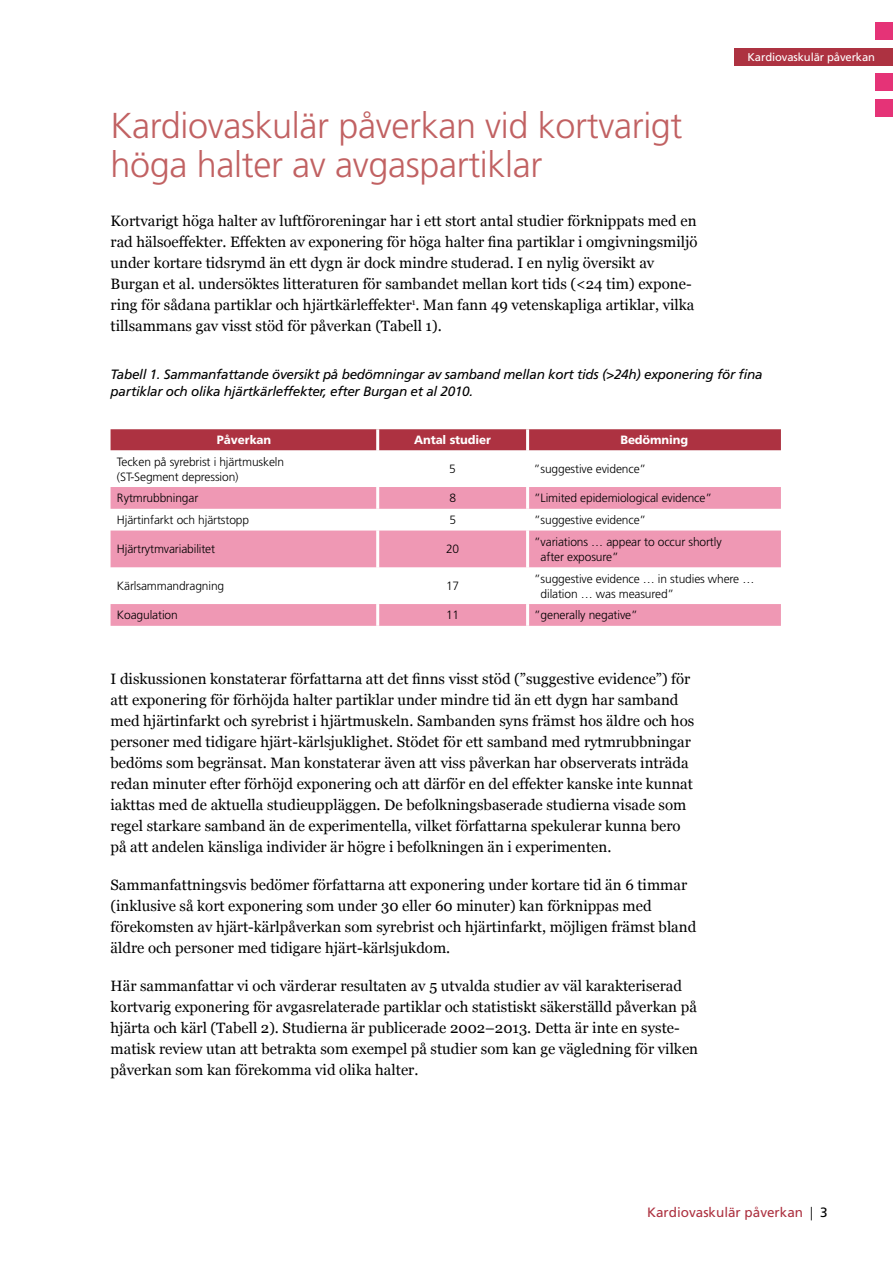
<style>
.page{position:relative;width:893px;height:1263px;background:#fff}
.page>*{position:absolute;margin:0;border:0;box-sizing:border-box;transform-origin:0 0}
.t1{font:300 36px/39px "Frutiger SLLOTF";letter-spacing:-.01em;color:#c16162}
.t2{font:15px/21px "Georgia";color:#000}
.t3{font:italic 13.5px/16.5px "Frutiger SLLOTF";letter-spacing:-.02em;color:#000}
.t4{font:13.5px "Frutiger SLLOTF";color:#ad3241}
.t5{font:300 12px/15px "Frutiger SLLOTF";letter-spacing:-.01em;color:#000}
.t6{font:800 12px "Frutiger SLLOTF";letter-spacing:-.01em;color:#fff}
.t7{font:11.25px "Frutiger SLLOTF";letter-spacing:-.01em;color:#fff}
.s1{font-family:"Minion Pro";color:#000}
.s2{color:#000}
</style>
<div class="page">
<div style="left:876px;top:23px;width:17px;height:17px;background:#e53377"></div>
<div style="left:876px;top:74px;width:17px;height:17px;background:#e53377"></div>
<div style="left:735px;top:48px;width:158px;height:17px;background:#ad3241"></div>
<div style="left:876px;top:99px;width:17px;height:17px;background:#e53377"></div>
<div style="left:111px;top:429px;width:670px;height:21px;background:#ad3241"></div>
<svg style="left:111px;top:487px;width:670px;height:139px;fill:#ef98b4"></svg>
<hr style="left:376px;top:429px;width:3px;height:21px;background:#fff">
<hr style="left:526px;top:429px;width:3px;height:21px;background:#fff">
<hr style="left:376px;top:487px;width:3px;height:22px;background:#fff">
<hr style="left:526px;top:487px;width:3px;height:22px;background:#fff">
<hr style="left:376px;top:509px;width:3px;height:21px;background:#fff">
<hr style="left:526px;top:509px;width:3px;height:21px;background:#fff">
<hr style="left:376px;top:530px;width:3px;height:37px;background:#fff">
<hr style="left:526px;top:530px;width:3px;height:37px;background:#fff">
<hr style="left:376px;top:567px;width:3px;height:37px;background:#fff">
<hr style="left:526px;top:567px;width:3px;height:37px;background:#fff">
<hr style="left:376px;top:604px;width:3px;height:22px;background:#fff">
<hr style="left:526px;top:604px;width:3px;height:22px;background:#fff">
<h1 class="t1" style="left:111px;top:106px;width:574px">Kardiovaskulär påverkan vid kortvarigt höga halter av avgaspartiklar</h1>
<p class="t2" style="left:111px;top:210px;width:588px">Kortvarigt höga halter av luftföroreningar har i ett stort antal studier förknippats med en rad hälsoeffekter. Effekten av exponering för höga halter fina partiklar i omgivningsmiljö under kortare tidsrymd än ett dygn är dock mindre studerad. I en nylig översikt av Burgan et al. undersöktes litteraturen för sambandet mellan kort tids (&lt;24 tim) expone&shy;ring för sådana partiklar och hjärtkärleffekter<sup>1</sup>. Man fann 49 vetenskapliga artiklar, vilka tillsammans gav visst stöd för påverkan (Tabell 1).</p>
<p class="t7" style="left:747px;top:50px;width:129px">Kardiovaskulär påverkan</p>
<p class="t3" style="left:111px;top:366px;width:654px">Tabell 1. Sammanfattande översikt på bedömningar av samband mellan kort tids (&gt;24h) exponering för fina partiklar och olika hjärtkärleffekter, efter Burgan et al 2010.</p>
<p class="t6" style="left:217px;top:433px;width:56px">Påverkan</p>
<p class="t6" style="left:414px;top:433px;width:78px">Antal studier</p>
<p class="t6" style="left:620px;top:433px;width:69px">Bedömning</p>
<p class="t5" style="left:117px;top:454px;width:169px">Tecken på syrebrist i hjärtmuskeln (ST-Segment depression)</p>
<p class="t5" style="left:449px;top:462px;width:8px">5</p>
<p class="t5" style="left:534px;top:462px;width:114px">”suggestive evidence”</p>
<p class="t5" style="left:117px;top:491px;width:83px">Rytmrubbningar</p>
<p class="t5" style="left:449px;top:491px;width:8px">8</p>
<p class="t5" style="left:534px;top:491px;width:180px">”Limited epidemiological evidence”</p>
<p class="t5" style="left:117px;top:513px;width:134px">Hjärtinfarkt och hjärtstopp</p>
<p class="t5" style="left:449px;top:513px;width:8px">5</p>
<p class="t5" style="left:534px;top:513px;width:114px">”suggestive evidence”</p>
<p class="t5" style="left:117px;top:542px;width:100px">Hjärtrytmvariabilitet</p>
<p class="t5" style="left:446px;top:542px;width:15px">20</p>
<p class="t5" style="left:541px;top:534px;width:183px;text-indent:-7px">”variations … appear to occur shortly after exposure”</p>
<p class="t5" style="left:117px;top:579px;width:109px">Kärlsammandragning</p>
<p class="t5" style="left:446px;top:579px;width:15px">17</p>
<p class="t5" style="left:541px;top:571px;width:215px;text-indent:-7px">”suggestive evidence … in studies where … dilation … was measured”</p>
<p class="t5" style="left:117px;top:608px;width:62px">Koagulation</p>
<p class="t5" style="left:446px;top:608px;width:15px">11</p>
<p class="t5" style="left:534px;top:608px;width:105px">”generally negative”</p>
<p class="t2" style="left:111px;top:668px;width:585px">I diskussionen konstaterar författarna att det finns visst stöd (”suggestive evidence”) för att exponering för förhöjda halter partiklar under mindre tid än ett dygn har samband med hjärtinfarkt och syrebrist i hjärtmuskeln. Sambanden syns främst hos äldre och hos personer med tidigare hjärt-kärlsjuklighet. Stödet för ett samband med rytmrubbningar bedöms som begränsat. Man konstaterar även att viss påverkan har observerats inträda redan minuter efter förhöjd exponering och att därför en del effekter kanske inte kunnat iakttas med de aktuella studieuppläggen. De befolkningsbaserade studierna visade som regel starkare samband än de experimentella, vilket författarna spekulerar kunna bero på att andelen känsliga individer är högre i befolkningen än i experimenten.</p>
<p class="t2" style="left:111px;top:874px;width:587px">Sammanfattningsvis bedömer författarna att exponering under kortare tid än 6 timmar (inklusive så kort exponering som under 30 eller 60 minuter) kan förknippas med förekomsten av hjärt-kärlpåverkan som syrebrist och hjärtinfarkt, möjligen främst bland äldre och personer med tidigare hjärt-kärlsjukdom.</p>
<p class="t2" style="left:111px;top:975px;width:589px">Här sammanfattar vi och värderar resultaten av 5 utvalda studier av väl karakteriserad kortvarig exponering för avgasrelaterade partiklar och statistiskt säkerställd påverkan på hjärta och kärl (Tabell 2). Studierna är publicerade 2002–2013. Detta är inte en syste&shy;matisk review utan att betrakta som exempel på studier som kan ge vägledning för vilken påverkan som kan förekomma vid olika halter.</p>
<p class="t4" style="left:647px;top:1204px;width:182px">Kardiovaskulär påverkan <span class="s1">|</span> <span class="s2">3</span></p>
</div>
